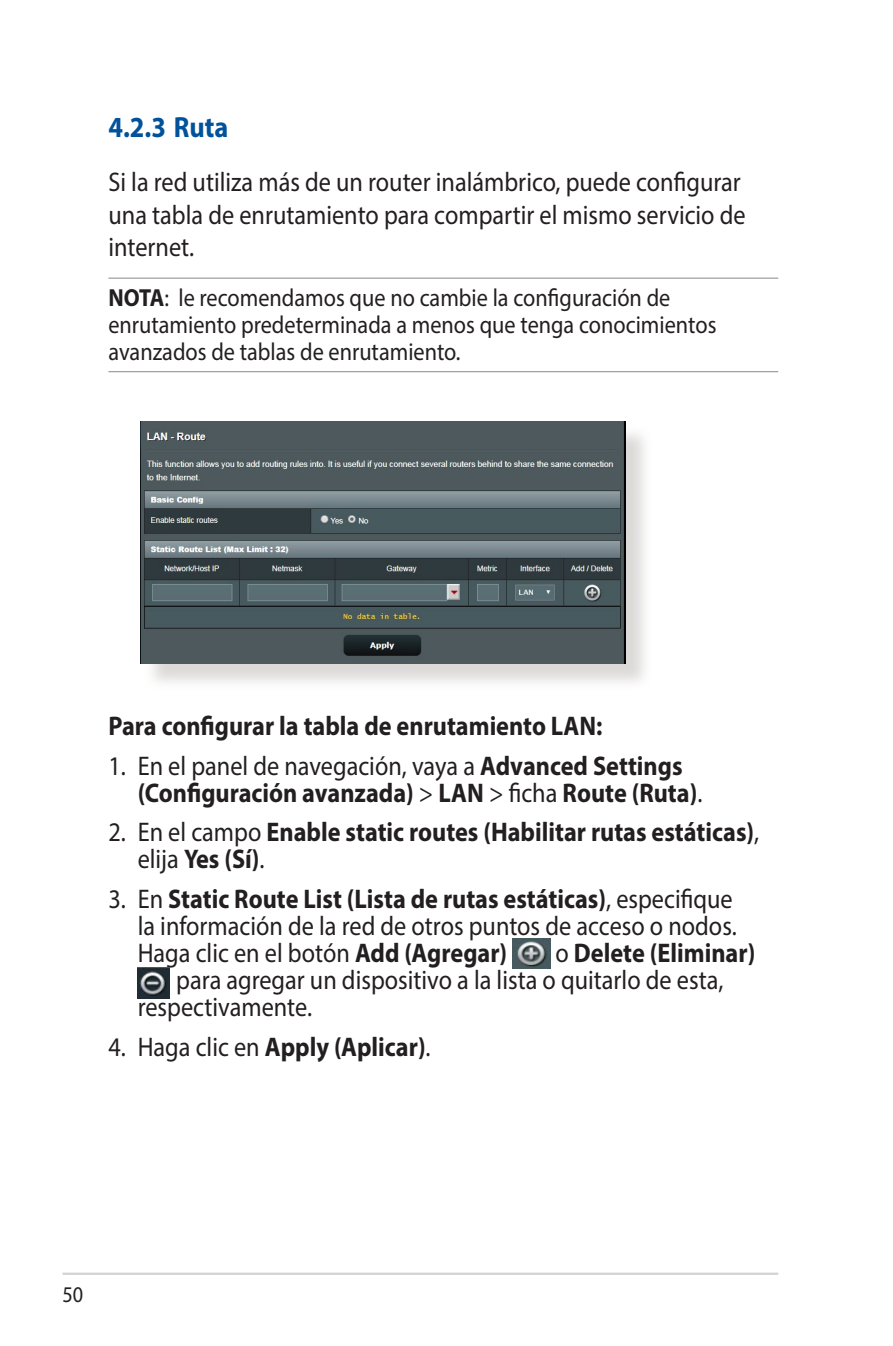
<style>
.page{position:relative;width:893px;height:1346px;background:#fff}
.page>*{position:absolute;margin:0;border:0;box-sizing:border-box;transform-origin:0 0}
.t1{font:700 29.25px "Myriad Pro";color:#01529a;scale:.9 1}
.t2{font:27px/32.4px "Myriad Pro";color:#231f20;scale:.9 1}
.t3{font:700 27px/27px "Myriad Pro";color:#231f20;scale:.9 1}
.t4{font:24.75px/27px "Myriad Pro";color:#231f20;scale:.9 1}
.t5{font:22.5px "Myriad Pro";color:#231f20;scale:.9 1}
.s1{font-weight:700}
.s2{font-weight:400}
</style>
<div class="page">
<hr style="left:63px;top:1272px;width:715px;height:3px;background:#d1d2d4">
<hr style="left:108px;top:278px;width:670px;height:1px;background:#939598">
<hr style="left:108px;top:371px;width:670px;height:1px;background:#939598">
<img style="left:512px;top:938px;width:38px;height:30px">
<img style="left:138px;top:968px;width:32px;height:30px">
<div style="left:144px;top:424px;width:509px;height:267px;background:#cfcecb;opacity:.75"></div>
<img style="left:140px;top:421px;width:485px;height:242px">
<p class="t1" style="left:108px;top:108px;width:135px">4.2.3 Ruta</p>
<p class="t2" style="left:108px;top:166px;width:709px">Si la red utiliza más de un router inalámbrico, puede configurar una tabla de enrutamiento para compartir el mismo servicio de internet.</p>
<p class="t4" style="left:108px;top:283px;width:677px"><span class="s1">NOTA</span>: le recomendamos que no cambie la configuración de enrutamiento predeterminada a menos que tenga conocimientos avanzados de tablas de enrutamiento.</p>
<p class="t3" style="left:108px;top:711px;width:550px">Para configurar la tabla de enrutamiento LAN:</p>
<p class="t3" style="left:138px;top:751px;width:629px;text-indent:-29px"><span class="s2">1. En el panel de navegación, vaya a</span> Advanced Settings (Configuración avanzada) <span class="s2">&gt;</span> LAN <span class="s2">&gt; ficha</span> Route (Ruta)<span class="s2">.</span></p>
<p class="t3" style="left:138px;top:818px;width:692px;text-indent:-29px"><span class="s2">2. En el campo</span> Enable static routes (Habilitar rutas estáticas)<span class="s2">, elija</span> Yes (Sí)<span class="s2">.</span></p>
<p class="t2" style="left:138px;top:885px;width:667px;line-height:27px;text-indent:-29px">3. En <span class="s1">Static Route List (Lista de rutas estáticas)</span>, especifique la información de la red de otros puntos de acceso o nodos.<br>Haga clic en el botón <span class="s1">Add (Agregar)</span></p>
<p class="t3" style="left:555px;top:939px;width:224px"><span class="s2">o</span> Delete (Eliminar)</p>
<p class="t2" style="left:176px;top:963px;width:609px">para agregar un dispositivo a la lista o quitarlo de esta,</p>
<p class="t2" style="left:138px;top:990px;width:195px">respectivamente.</p>
<p class="t3" style="left:108px;top:1032px;width:359px"><span class="s2">4. Haga clic en</span> Apply (Aplicar)<span class="s2">.</span></p>
<p class="t5" style="left:63px;top:1281px;width:25px">50</p>
</div>
